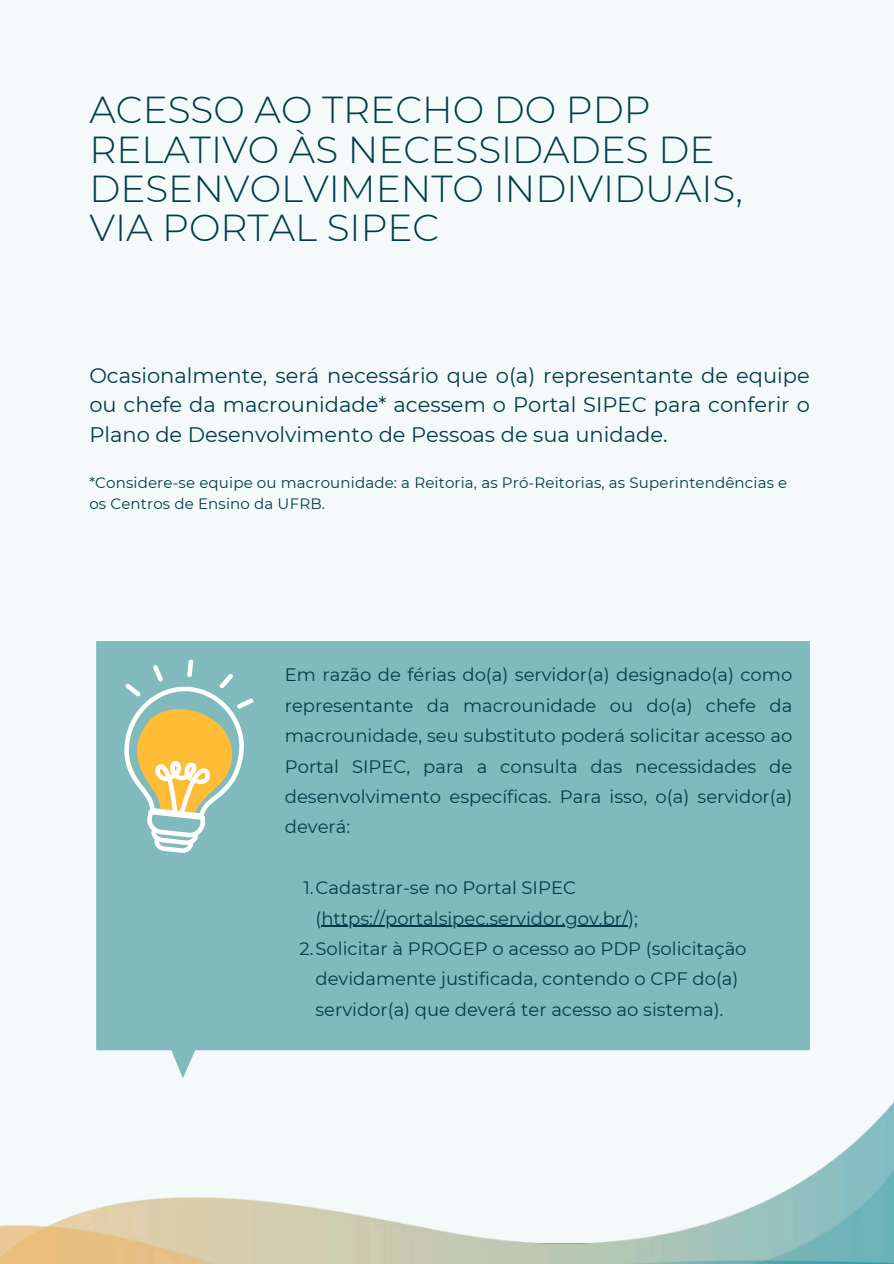
<style>
.page{position:relative;width:894px;height:1264px;background:#fff}
.page>*{position:absolute;margin:0;border:0;box-sizing:border-box;transform-origin:0 0}
.t1{font:300 37.5px/39.3px "Montserrat";color:#033b49}
.t2{font:21px/29.2px "Montserrat";color:#033b49;text-align:justify}
.t3{font:18px/30.3px "Montserrat";color:#033b49;text-align:justify}
.t4{font:15px/21.3px "Montserrat";letter-spacing:.01em;color:#033b49}
</style>
<div class="page">
<div style="left:0;top:0;width:893px;height:1263px;background:#f4fafa"></div>
<img style="left:0;top:1048px;width:893px;height:215px">
<svg style="left:96px;top:641px;width:713px;height:437px;background:#88bec0"></svg>
<svg style="left:124px;top:659px;width:129px;height:194px;background:#b4c5a4"></svg>
<hr style="left:321px;top:925px;width:307px;height:1px;background:#033b49">
<p class="t1" style="left:89px;top:90px;width:654px">ACESSO AO TRECHO DO PDP<br>RELATIVO ÀS NECESSIDADES DE<br>DESENVOLVIMENTO INDIVIDUAIS,<br>VIA PORTAL SIPEC</p>
<h2 class="t2" style="left:89px;top:361px;width:721px">Ocasionalmente, será necessário que o(a) representante de equipe ou chefe da macrounidade* acessem o Portal SIPEC para conferir o Plano de Desenvolvimento de Pessoas de sua unidade.</h2>
<p class="t4" style="left:89px;top:471px;width:699px">*Considere-se equipe ou macrounidade: a Reitoria, as Pró-Reitorias, as Superintendências e os Centros de Ensino da UFRB.</p>
<p class="t3" style="left:285px;top:660px;width:509px">Em razão de férias do(a) servidor(a) designado(a) como representante da macrounidade ou do(a) chefe da macrounidade, seu substituto poderá solicitar acesso ao Portal SIPEC, para a consulta das necessidades de desenvolvimento específicas. Para isso, o(a) servidor(a) deverá:</p>
<p class="t3" style="left:315px;top:872px;width:324px;text-indent:-12px">1.Cadastrar-se no Portal SIPEC (https://portalsipec.servidor.gov.br/);</p>
<p class="t3" style="left:299px;top:933px;width:448px;text-align:center">2.Solicitar à PROGEP o acesso ao PDP (solicitação devidamente justificada, contendo o CPF do(a) servidor(a) que deverá ter acesso ao sistema).</p>
</div>
